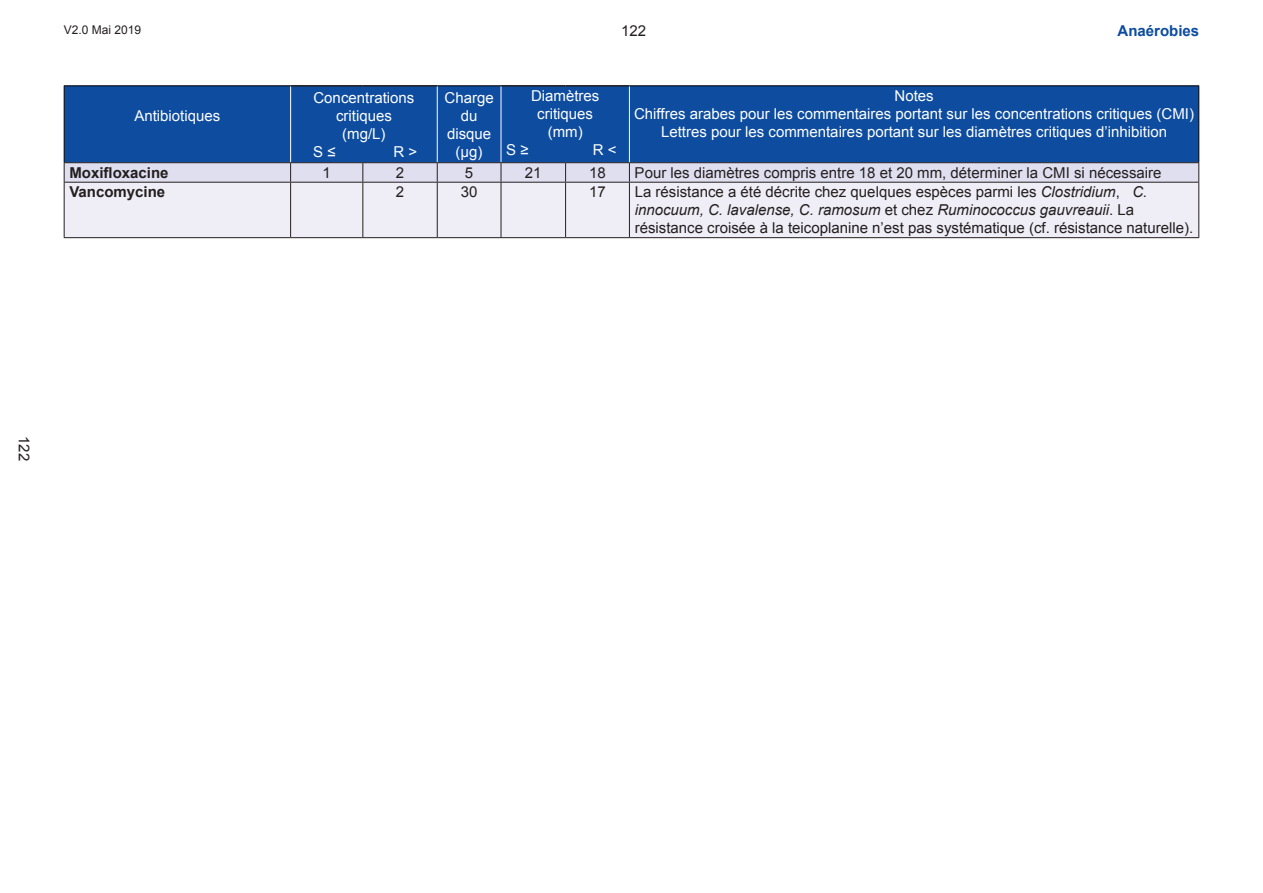
<style>
.page{position:relative;width:1263px;height:893px;background:#fff}
.page>*{position:absolute;margin:0;border:0;box-sizing:border-box;transform-origin:0 0}
.t1{font:15px/18px "Arial";color:#231f20}
.t2{font:15px/18px "Arial";color:#fff;text-align:center}
.t3{font:700 15px "Arial";color:#231f20}
.t4{font:700 15px "Arial";color:#0d4c9f}
.t5{font:12px "Arial";color:#231f20}
.s1{font-style:italic}
</style>
<div class="page">
<div style="left:65px;top:86px;width:1133px;height:76px;background:#0d4c9f"></div>
<div style="left:65px;top:183px;width:1133px;height:54px;background:#efeef6"></div>
<svg style="left:64px;top:163px;width:1135px;height:19px;background:#d9d8e7"></svg>
<hr style="left:64px;top:182px;width:227px;height:1px;background:#231f20">
<hr style="left:64px;top:183px;width:1px;height:54px;background:#231f20">
<hr style="left:291px;top:182px;width:72px;height:1px;background:#231f20">
<hr style="left:290px;top:183px;width:1px;height:54px;background:#231f20">
<hr style="left:363px;top:182px;width:74px;height:1px;background:#231f20">
<hr style="left:362px;top:183px;width:1px;height:54px;background:#231f20">
<hr style="left:437px;top:182px;width:64px;height:1px;background:#231f20">
<hr style="left:437px;top:183px;width:1px;height:54px;background:#231f20">
<hr style="left:501px;top:182px;width:65px;height:1px;background:#231f20">
<hr style="left:501px;top:183px;width:1px;height:54px;background:#231f20">
<hr style="left:566px;top:182px;width:63px;height:1px;background:#231f20">
<hr style="left:565px;top:183px;width:1px;height:54px;background:#231f20">
<hr style="left:629px;top:182px;width:570px;height:1px;background:#231f20">
<hr style="left:629px;top:183px;width:1px;height:54px;background:#231f20">
<hr style="left:1198px;top:183px;width:1px;height:54px;background:#231f20">
<hr style="left:64px;top:237px;width:227px;height:1px;background:#231f20">
<hr style="left:291px;top:237px;width:72px;height:1px;background:#231f20">
<hr style="left:363px;top:237px;width:74px;height:1px;background:#231f20">
<hr style="left:437px;top:237px;width:64px;height:1px;background:#231f20">
<hr style="left:501px;top:237px;width:65px;height:1px;background:#231f20">
<hr style="left:566px;top:237px;width:63px;height:1px;background:#231f20">
<hr style="left:629px;top:237px;width:570px;height:1px;background:#231f20">
<hr style="left:64px;top:85px;width:227px;height:1px;background:#000">
<hr style="left:64px;top:86px;width:1px;height:76px;background:#000">
<hr style="left:437px;top:85px;width:64px;height:1px;background:#000">
<hr style="left:629px;top:85px;width:570px;height:1px;background:#000">
<hr style="left:1198px;top:86px;width:1px;height:76px;background:#000">
<hr style="left:291px;top:85px;width:72px;height:2px;background:#231f20">
<hr style="left:363px;top:85px;width:74px;height:2px;background:#231f20">
<hr style="left:501px;top:85px;width:65px;height:2px;background:#231f20">
<hr style="left:566px;top:85px;width:63px;height:2px;background:#231f20">
<hr style="left:290px;top:87px;width:1px;height:75px;background:#fff">
<hr style="left:437px;top:87px;width:1px;height:75px;background:#fff">
<hr style="left:501px;top:87px;width:1px;height:75px;background:#fff">
<hr style="left:629px;top:87px;width:1px;height:75px;background:#fff">
<hr style="left:64px;top:162px;width:227px;height:1px;background:#231f20">
<hr style="left:291px;top:162px;width:72px;height:1px;background:#231f20">
<hr style="left:363px;top:162px;width:74px;height:1px;background:#231f20">
<hr style="left:437px;top:162px;width:64px;height:1px;background:#231f20">
<hr style="left:501px;top:162px;width:65px;height:1px;background:#231f20">
<hr style="left:566px;top:162px;width:63px;height:1px;background:#231f20">
<hr style="left:629px;top:162px;width:570px;height:1px;background:#231f20">
<p class="t5" style="left:64px;top:22px;width:79px">V2.0 Mai 2019</p>
<p class="t4" style="left:1117px;top:21px;width:83px">Anaérobies</p>
<p class="t1" style="left:621px;top:22px;width:27px">122</p>
<p class="t2" style="left:134px;top:107px;width:87px">Antibiotiques</p>
<p class="t2" style="left:313px;top:89px;width:102px">Concentrations</p>
<p class="t2" style="left:336px;top:107px;width:57px">critiques</p>
<p class="t2" style="left:342px;top:125px;width:45px">(mg/L)</p>
<p class="t2" style="left:313px;top:143px;width:24px">S ≤</p>
<p class="t2" style="left:394px;top:143px;width:25px">R &gt;</p>
<p class="t2" style="left:444px;top:89px;width:51px">Charge du disque (µg)</p>
<p class="t2" style="left:531px;top:87px;width:70px">Diamètres critiques (mm)</p>
<p class="t2" style="left:506px;top:141px;width:24px">S ≥</p>
<p class="t2" style="left:593px;top:141px;width:25px">R &lt;</p>
<p class="t2" style="left:634px;top:87px;width:561px">Notes<br>Chiffres arabes pour les commentaires portant sur les concentrations critiques (CMI)<br>Lettres pour les commentaires portant sur les diamètres critiques d’inhibition</p>
<p class="t3" style="left:69px;top:163px;width:101px">Moxifloxacine</p>
<p class="t1" style="left:323px;top:164px;width:10px">1</p>
<p class="t1" style="left:396px;top:164px;width:10px">2</p>
<p class="t1" style="left:465px;top:164px;width:10px">5</p>
<p class="t1" style="left:525px;top:164px;width:18px">21</p>
<p class="t1" style="left:589px;top:164px;width:18px">18</p>
<p class="t1" style="left:635px;top:164px;width:528px">Pour les diamètres compris entre 18 et 20 mm, déterminer la CMI si nécessaire</p>
<p class="t3" style="left:69px;top:182px;width:97px">Vancomycine</p>
<p class="t1" style="left:396px;top:183px;width:10px">2</p>
<p class="t1" style="left:461px;top:183px;width:18px">30</p>
<p class="t1" style="left:589px;top:183px;width:18px">17</p>
<p class="t1" style="left:635px;top:183px;width:560px">La résistance a été décrite chez quelques espèces parmi les <span class="s1">Clostridium</span>, <span class="s1">C. innocuum, C. lavalense, C. ramosum</span> et chez <span class="s1">Ruminococcus gauvreauii</span>. La résistance croisée à la teicoplanine n’est pas systématique (cf. résistance naturelle).</p>
<p class="t1" style="left:33px;top:436px;width:27px;rotate:90deg">122</p>
</div>
